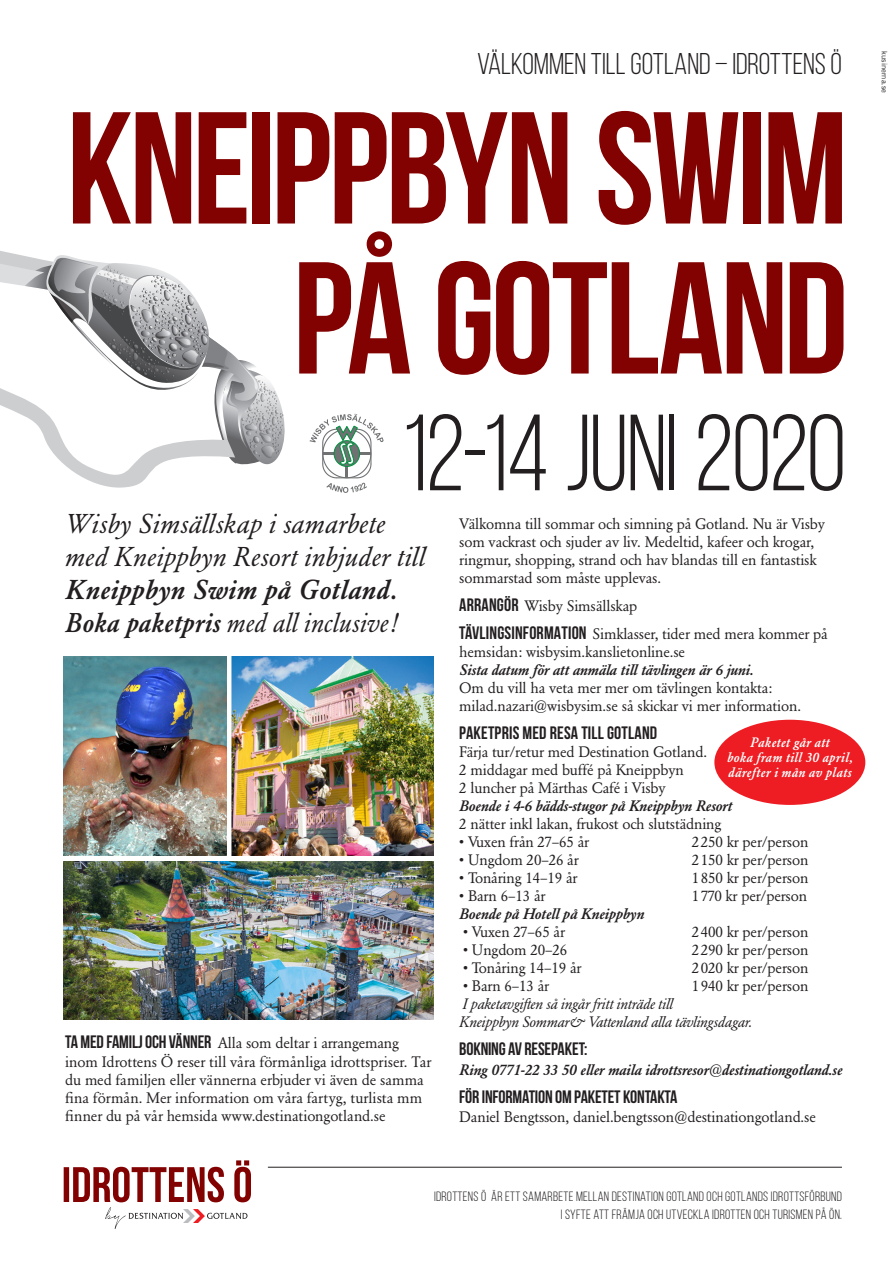
<style>
.page{position:relative;width:893px;height:1263px;background:#fff}
.page>*{position:absolute;margin:0;border:0;box-sizing:border-box;transform-origin:0 0}
.t1{font:700 159px "Bebas Neue";letter-spacing:-.025em;color:#820101}
.t2{font:108px "Bebas Neue";letter-spacing:-.015em;color:#231f20;scale:.96 1}
.t3{font:30px "Bebas Neue";color:#231f20}
.t4{font:italic 27px/33px "Garamond BE";letter-spacing:.01em;color:#231f20}
.t5{font:italic 27px "Garamond BE";letter-spacing:.01em;color:#231f20;scale:.94 1}
.t6{font:18px "Bebas Neue";letter-spacing:-.01em;color:#231f20}
.t7{font:700 18px "Bebas Neue";letter-spacing:.01em;color:#231f20}
.t8{font:15px/18px "Garamond BE";letter-spacing:-.01em;color:#231f20}
.t9{font:italic 500 15px "Garamond BE";letter-spacing:-.01em;color:#231f20}
.t10{font:italic 15px "Garamond BE";letter-spacing:-.01em;color:#231f20}
.t11{font:13.5px "Bebas Neue";letter-spacing:.02em;color:#231f20}
.t12{font:italic 500 13.5px/15px "Garamond BE";letter-spacing:.03em;color:#fff;scale:.96 1}
.t13{font:7.5px "Trade Gothic";letter-spacing:.01em;color:#231f20}
.s1{font-weight:500}
.s2{font-family:"Bebas Neue";font-size:18px}
.s3{font-family:"Bebas Neue";font-weight:700;font-size:18px}
.s4{font-weight:500;font-style:italic}
</style>
<div class="page">
<svg style="left:69px;top:468px;width:85px;height:20px;fill:#cdced0"></svg>
<svg style="left:0;top:251px;width:285px;height:217px"></svg>
<hr style="left:268px;top:1167px;width:574px;height:1px;background:#231f20">
<svg style="left:64px;top:1160px;width:187px;height:69px"></svg>
<img style="left:64px;top:656px;width:162px;height:200px">
<img style="left:232px;top:656px;width:202px;height:200px">
<svg style="left:309px;top:414px;width:74px;height:79px"></svg>
<img style="left:64px;top:861px;width:370px;height:158px">
<div style="left:714px;top:720px;width:151px;height:85px;background:#ee1d23;border-radius:50%"></div>
<p class="t3" style="left:477px;top:47px;width:366px">VÄLKOMMEN TILL GOTLAND – IDROTTENS Ö</p>
<p class="t1" style="left:67px;top:81px;width:783px">KNEIPPBYN SWIM</p>
<p class="t1" style="left:293px;top:231px;width:557px">PÅ GOTLAND</p>
<p class="t2" style="left:400px;top:395px;width:466px">12-14 JUNI 2020</p>
<p class="t4" style="left:65px;top:507px;width:361px">Wisby Simsällskap i samarbete med Kneippbyn Resort inbjuder till<br><span class="s1">Kneippbyn Swim på Gotland.</span></p>
<p class="t5" style="left:65px;top:607px;width:355px"><span class="s1">Boka paketpris</span> med all inclusive!</p>
<p class="t8" style="left:65px;top:1033px;width:368px;line-height:19.5px"><span class="s2">TA MED FAMILJ OCH VÄNNER</span> Alla som deltar i arrangemang inom Idrottens Ö reser till våra förmånliga idrottspriser. Tar</p>
<p class="t8" style="left:65px;top:1071px;width:360px;text-align:justify">du med familjen eller vännerna erbjuder vi även de samma fina förmån. Mer information om våra fartyg, turlista mm finner du på vår hemsida www.destinationgotland.se</p>
<p class="t8" style="left:459px;top:515px;width:367px">Välkomna till sommar och simning på Gotland. Nu är Visby som vackrast och sjuder av liv. Medeltid, kafeer och krogar,</p>
<p class="t8" style="left:459px;top:551px;width:359px">ringmur, shopping, strand och hav blandas till en fantastisk</p>
<p class="t8" style="left:459px;top:569px;width:203px">sommarstad som måste upplevas.</p>
<p class="t8" style="left:459px;top:597px;width:180px"><span class="s3">ARRANGÖR</span> Wisby Simsällskap</p>
<p class="t8" style="left:459px;top:625px;width:370px"><span class="s3">TÄVLINGSINFORMATION</span> Simklasser, tider med mera kommer på hemsidan: wisbysim.kanslietonline.se<br><span class="s4">Sista datum för att anmäla till tävlingen är 6 juni.</span></p>
<p class="t8" style="left:459px;top:679px;width:315px">Om du vill ha veta mer mer om tävlingen kontakta:</p>
<p class="t8" style="left:459px;top:697px;width:343px">milad.nazari@wisbysim.se så skickar vi mer information.</p>
<p class="t7" style="left:459px;top:723px;width:199px">PAKETPRIS MED RESA TILL GOTLAND</p>
<p class="t8" style="left:459px;top:743px;width:249px">Färja tur/retur med Destination Gotland.</p>
<p class="t8" style="left:459px;top:761px;width:226px">2 middagar med buffé på Kneippbyn</p>
<p class="t8" style="left:459px;top:779px;width:208px">2 luncher på Märthas Café i Visby</p>
<p class="t9" style="left:459px;top:797px;width:274px">Boende i 4-6 bädds-stugor på Kneippbyn Resort</p>
<p class="t8" style="left:459px;top:815px;width:264px">2 nätter inkl lakan, frukost och slutstädning</p>
<p class="t8" style="left:459px;top:833px;width:131px">• Vuxen från 27–65 år</p>
<p class="t8" style="left:692px;top:833px;width:118px">2250 kr per/person</p>
<p class="t8" style="left:459px;top:851px;width:121px">• Ungdom 20–26 år</p>
<p class="t8" style="left:692px;top:851px;width:118px">2150 kr per/person</p>
<p class="t8" style="left:459px;top:869px;width:120px">• Tonåring 14–19 år</p>
<p class="t8" style="left:692px;top:869px;width:118px">1850 kr per/person</p>
<p class="t8" style="left:459px;top:887px;width:88px">• Barn 6–13 år</p>
<p class="t8" style="left:692px;top:887px;width:117px">1770 kr per/person</p>
<p class="t9" style="left:459px;top:905px;width:186px">Boende på Hotell på Kneippbyn</p>
<p class="t8" style="left:463px;top:923px;width:103px">• Vuxen 27–65 år</p>
<p class="t8" style="left:692px;top:923px;width:118px">2400 kr per/person</p>
<p class="t8" style="left:463px;top:941px;width:106px">• Ungdom 20–26</p>
<p class="t8" style="left:692px;top:941px;width:118px">2290 kr per/person</p>
<p class="t8" style="left:463px;top:959px;width:120px">• Tonåring 14–19 år</p>
<p class="t8" style="left:692px;top:959px;width:118px">2020 kr per/person</p>
<p class="t8" style="left:463px;top:977px;width:88px">• Barn 6–13 år</p>
<p class="t8" style="left:692px;top:977px;width:118px">1940 kr per/person</p>
<p class="t10" style="left:462px;top:995px;width:212px">I paketavgiften så ingår fritt inträde till</p>
<p class="t10" style="left:459px;top:1013px;width:294px">Kneippbyn Sommar&amp; Vattenland alla tävlingsdagar.</p>
<p class="t6" style="left:459px;top:1039px;width:130px">BOKNING AV RESEPAKET:</p>
<p class="t9" style="left:459px;top:1061px;width:385px">Ring 0771-22 33 50 eller maila idrottsresor@destinationgotland.se</p>
<p class="t6" style="left:459px;top:1087px;width:220px">FÖR INFORMATION OM PAKETET KONTAKTA</p>
<p class="t8" style="left:459px;top:1108px;width:358px">Daniel Bengtsson, daniel.bengtsson@destinationgotland.se</p>
<p class="t12" style="left:750px;top:735px;width:84px">Paketet går att</p>
<p class="t12" style="left:727px;top:750px;width:132px">boka fram till 30 april, därefter i mån av plats</p>
<p class="t11" style="left:434px;top:1189px;width:409px">IDROTTENS Ö ÄR ETT SAMARBETE MELLAN DESTINATION GOTLAND OCH GOTLANDS IDROTTSFÖRBUND</p>
<p class="t11" style="left:561px;top:1207px;width:283px">I SYFTE ATT FRÄMJA OCH UTVECKLA IDROTTEN OCH TURISMEN PÅ ÖN.</p>
<p class="t13" style="left:889px;top:51px;width:43px;rotate:90deg">kusinerna.se</p>
</div>
